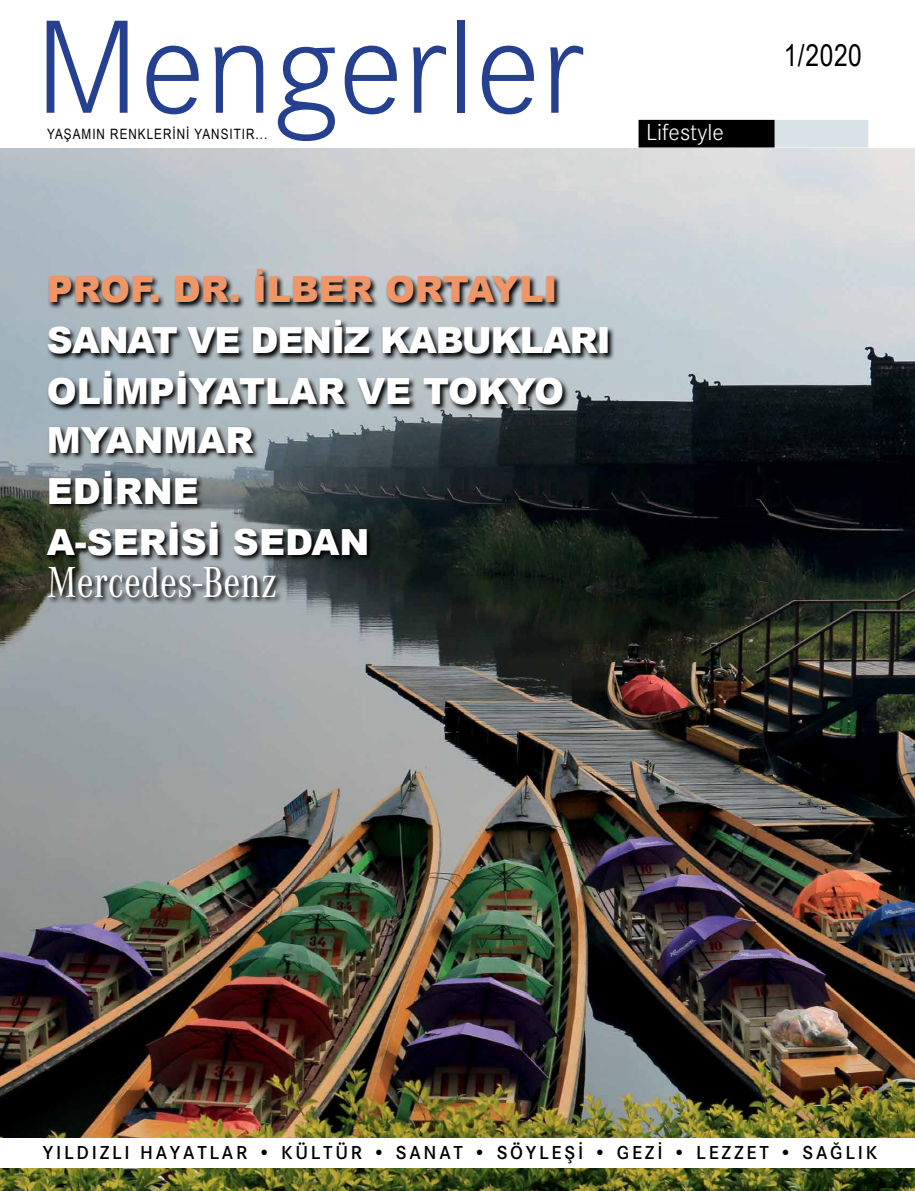
<style>
.page{position:relative;width:915px;height:1191px;background:#fff}
.page>*{position:absolute;margin:0;border:0;box-sizing:border-box;transform-origin:0 0}
.t1{font:138px "Corpo S Lig";color:#25408f}
.t2{font:45px "Corporate A Con";color:#fff}
.t3{font:900 36px/50.2px "Arial";color:#fff}
.t4{font:900 36px "Arial";color:#ef9669}
.t5{font:30px "Arial Narrow";color:#000}
.t6{font:24px "Corpo S Lig";color:#fff}
.t7{font:600 19.5px "Corporate S";letter-spacing:.14em;color:#000}
.t8{font:14.25px "Arial Narrow";letter-spacing:.07em;color:#000}
</style>
<div class="page">
<div style="left:639px;top:121px;width:92px;height:26px;background:#000"></div>
<div style="left:638px;top:120px;width:94px;height:27px;border:2px solid #000"></div>
<div style="left:732px;top:121px;width:41px;height:26px;background:#000"></div>
<div style="left:732px;top:120px;width:42px;height:27px;border:2px solid #000"></div>
<div style="left:775px;top:121px;width:92px;height:26px;background:#d8e2e7"></div>
<div style="left:774px;top:120px;width:94px;height:27px;border:2px solid #d8e2e7"></div>
<img style="left:0;top:149px;width:914px;height:1042px">
<svg style="left:45px;top:268px;width:570px;height:295px"></svg>
<svg style="left:47px;top:564px;width:235px;height:40px"></svg>
<div style="left:5px;top:1138px;width:909px;height:29px;background:#fff"></div>
<h1 class="t1" style="left:34px;top:-12px;width:550px">Mengerler</h1>
<p class="t8" style="left:47px;top:124px;width:221px">YAŞAMIN RENKLERİNİ YANSITIR...</p>
<p class="t6" style="left:645px;top:118px;width:79px">Lifestyle</p>
<p class="t4" style="left:47px;top:263px;width:512px">PROF. DR. İLBER ORTAYLI</p>
<p class="t3" style="left:47px;top:314px;width:565px">SANAT VE DENİZ KABUKLARI<br>OLİMPİYATLAR VE TOKYO<br>MYANMAR<br>EDİRNE<br>A-SERİSİ SEDAN</p>
<p class="t2" style="left:47px;top:557px;width:232px">Mercedes-Benz</p>
<p class="t5" style="left:783px;top:33px;width:80px">1/2020</p>
<p class="t7" style="left:43px;top:1141px;width:835px">YILDIZLI HAYATLAR • KÜLTÜR • SANAT • SÖYLEŞİ • GEZİ • LEZZET • SAĞLIK</p>
</div>
